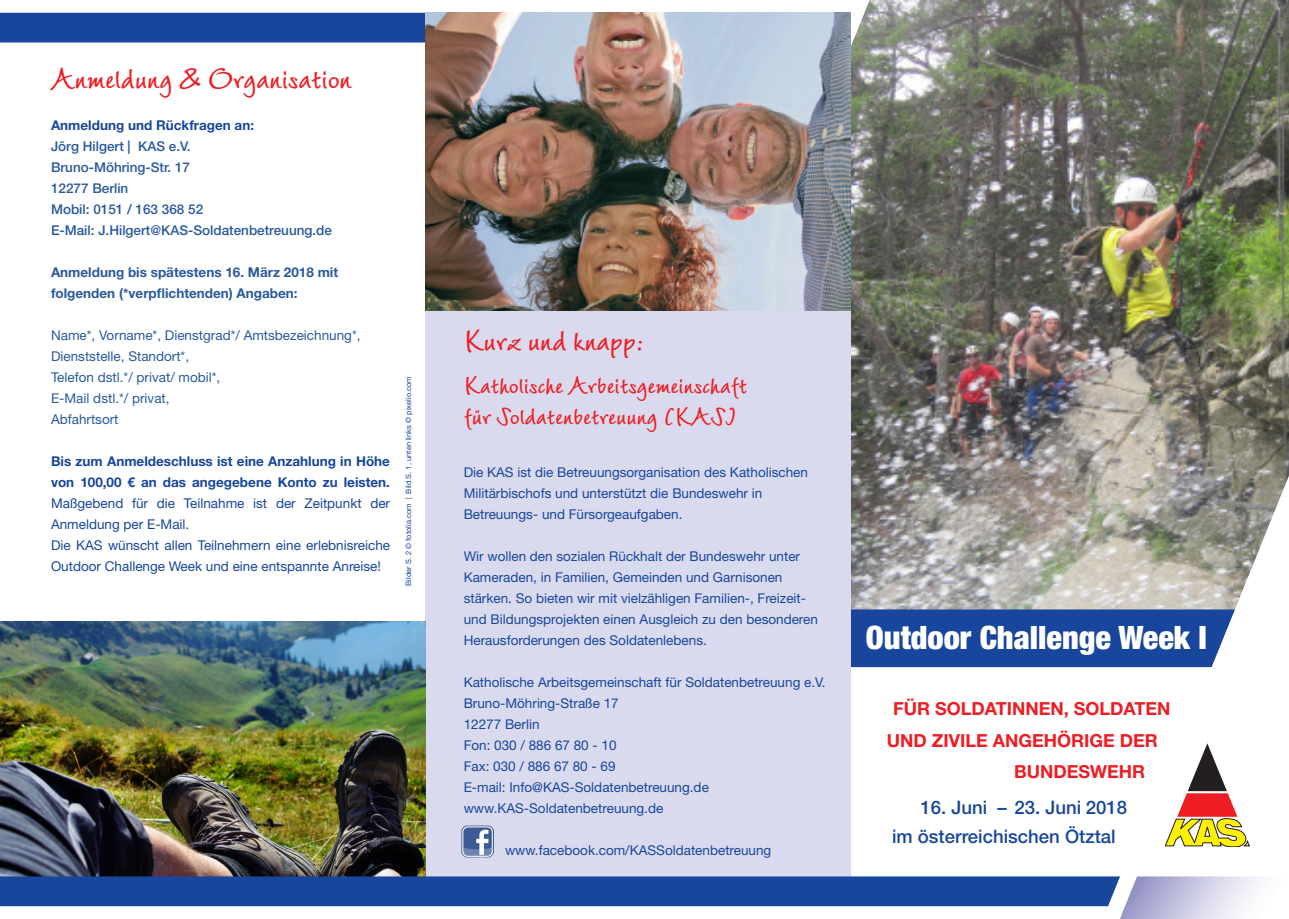
<style>
.page{position:relative;width:1289px;height:919px;background:#fff}
.page>*{position:absolute;margin:0;border:0;box-sizing:border-box;transform-origin:0 0}
.t1{font:700 34.5px "LT Wiesbaden Swing";color:#ee1d23}
.t2{font:900 condensed 32.25px "Helvetica Neue LT";color:#fff}
.t3{font:700 28.5px "LT Wiesbaden Swing";color:#ee1d23}
.t4{font:500 18.6px "Helvetica Neue LT";color:#18469d}
.t5{font:700 18px "Helvetica Neue LT";color:#ee1d23}
.t6{font:13.5px/21px "Helvetica Neue LT";color:#18469d}
.t7{font:700 13.5px/21px "Helvetica Neue LT";color:#18469d;text-align:justify}
.t8{font:13.5px/21px "Helvetica Neue LT";color:#2a599e}
.t9{font:500 13.5px "Helvetica Neue LT";color:#2a599e}
.t10{font:700 13.5px/21px "Helvetica Neue LT";color:#2a599e}
.t11{font:7.5px "Helvetica Neue LT";color:#18469d}
.s1{font-weight:400}
</style>
<div class="page">
<img style="left:603px;top:0;width:685px;height:612px">
<div style="left:850px;top:609px;width:384px;height:58px;background:#18469d"></div>
<div style="left:425px;top:30px;width:425px;height:859px;background:#d9daed"></div>
<img style="left:0;top:621px;width:425px;height:115px">
<img style="left:0;top:736px;width:1260px;height:182px">
<div style="left:0;top:13px;width:425px;height:30px;background:#18469d"></div>
<img style="left:425px;top:13px;width:425px;height:297px">
<p class="t1" style="left:51px;top:55px;width:302px">Anmeldung &amp; Organisation</p>
<p class="t7" style="left:51px;top:114px;width:204px">Anmeldung und Rückfragen an:</p>
<p class="t9" style="left:51px;top:138px;width:141px">Jörg Hilgert | KAS e.V.</p>
<p class="t9" style="left:51px;top:159px;width:141px">Bruno-Möhring-Str. 17</p>
<p class="t9" style="left:51px;top:180px;width:79px">12277 Berlin</p>
<p class="t9" style="left:51px;top:201px;width:154px">Mobil: 0151 / 163 368 52</p>
<p class="t9" style="left:51px;top:222px;width:282px">E-Mail: J.Hilgert@KAS-Soldatenbetreuung.de</p>
<p class="t10" style="left:51px;top:261px;width:288px">Anmeldung bis spätestens 16. März 2018 mit folgenden (*verpflichtenden) Angaben:</p>
<p class="t8" style="left:51px;top:324px;width:311px">Name*, Vorname*, Dienstgrad*/ Amtsbezeichnung*,<br>Dienststelle, Standort*,</p>
<p class="t8" style="left:51px;top:366px;width:171px">Telefon dstl.*/ privat/ mobil*,</p>
<p class="t8" style="left:51px;top:387px;width:120px">E-Mail dstl.*/ privat,</p>
<p class="t8" style="left:51px;top:408px;width:69px">Abfahrtsort</p>
<p class="t7" style="left:51px;top:450px;width:340px">Bis zum Anmeldeschluss ist eine Anzahlung in Höhe von 100,00 € an das angegebene Konto zu leisten.<br><span class="s1">Maßgebend für die Teilnahme ist der Zeitpunkt der Anmeldung per E-Mail.</span></p>
<p class="t6" style="left:51px;top:534px;width:340px">Die KAS wünscht allen Teilnehmern eine erlebnisreiche<br>Outdoor Challenge Week und eine entspannte Anreise!</p>
<p class="t11" style="left:404px;top:586px;width:211px;rotate:-90deg">Bilder S. 2 © fotolia.com | Bild S. 1, unten links © pixelio.com</p>
<p class="t1" style="left:463px;top:318px;width:183px">Kurz und knapp:</p>
<p class="t3" style="left:463px;top:365px;width:285px">Katholische Arbeitsgemeinschaft</p>
<p class="t3" style="left:463px;top:397px;width:274px">für Soldatenbetreuung (KAS)</p>
<p class="t6" style="left:463px;top:461px;width:346px">Die KAS ist die Betreuungsorganisation des Katholischen<br>Militärbischofs und unterstützt die Bundeswehr in<br>Betreuungs- und Fürsorgeaufgaben.</p>
<p class="t6" style="left:463px;top:545px;width:356px">Wir wollen den sozialen Rückhalt der Bundeswehr unter Kameraden, in Familien, Gemeinden und Garnisonen stärken. So bieten wir mit vielzähligen Familien-, Freizeit&shy;und Bildungsprojekten einen Ausgleich zu den besonderen Herausforderungen des Soldatenlebens.</p>
<p class="t6" style="left:463px;top:671px;width:363px">Katholische Arbeitsgemeinschaft für Soldatenbetreuung e.V.</p>
<p class="t6" style="left:463px;top:692px;width:157px">Bruno-Möhring-Straße 17</p>
<p class="t6" style="left:463px;top:713px;width:77px">12277 Berlin</p>
<p class="t6" style="left:463px;top:734px;width:154px">Fon: 030 / 886 67 80 - 10</p>
<p class="t6" style="left:463px;top:755px;width:153px">Fax: 030 / 886 67 80 - 69</p>
<p class="t6" style="left:463px;top:776px;width:247px">E-mail: Info@KAS-Soldatenbetreuung.de</p>
<p class="t6" style="left:463px;top:797px;width:201px">www.KAS-Soldatenbetreuung.de</p>
<p class="t6" style="left:505px;top:839px;width:268px">www.facebook.com/KASSoldatenbetreuung</p>
<p class="t2" style="left:866px;top:617px;width:342px">Outdoor Challenge Week I</p>
<p class="t5" style="left:893px;top:697px;width:279px">FÜR SOLDATINNEN, SOLDATEN</p>
<p class="t5" style="left:886px;top:729px;width:272px">UND ZIVILE ANGEHÖRIGE DER</p>
<p class="t5" style="left:1014px;top:760px;width:133px">BUNDESWEHR</p>
<p class="t4" style="left:920px;top:796px;width:208px">16. Juni – 23. Juni 2018</p>
<p class="t4" style="left:892px;top:825px;width:225px">im österreichischen Ötztal</p>
</div>
